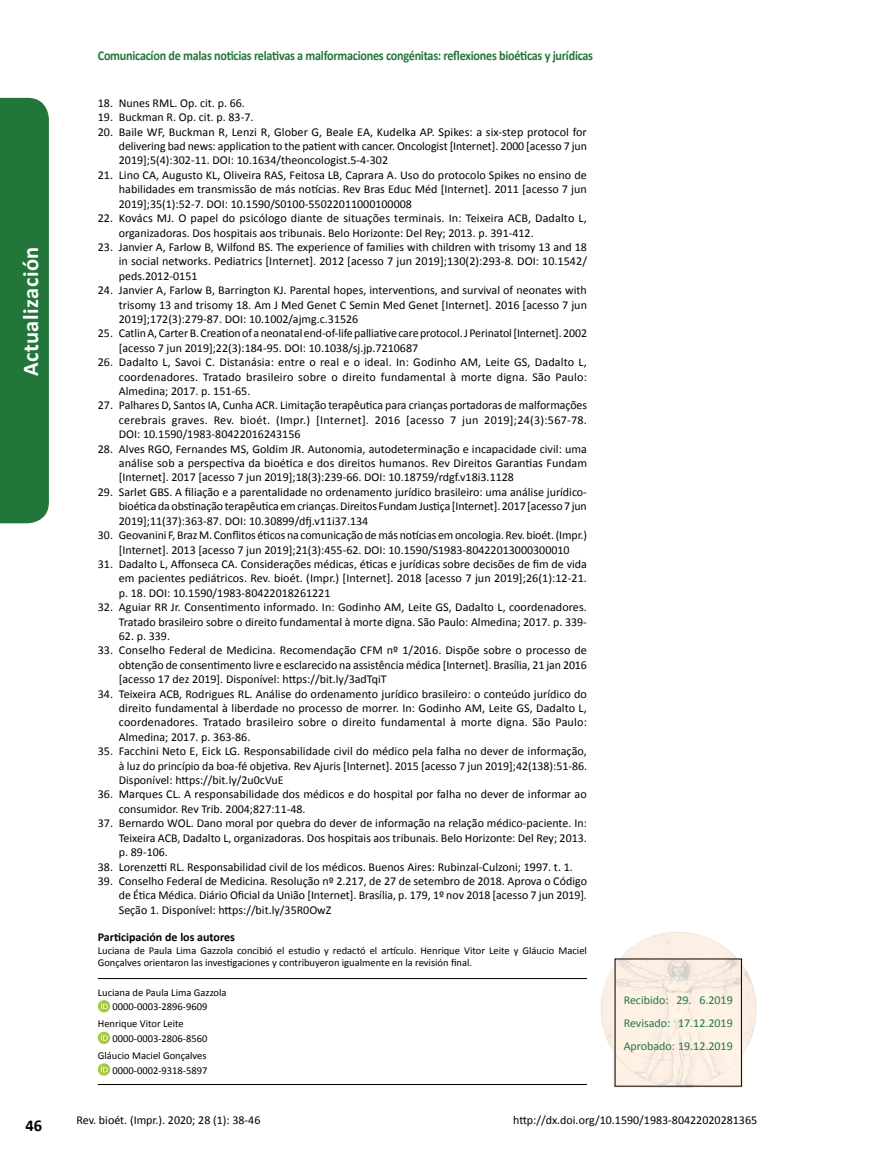
<style>
.page{position:relative;width:872px;height:1170px;background:#fff}
.page>*{position:absolute;margin:0;border:0;box-sizing:border-box;transform-origin:0 0}
.t1{font:700 22.5px "Calibri";letter-spacing:.02em;color:#fff}
.t2{font:700 16.5px "Calibri";color:#000}
.t3{font:700 13.5px "Calibri";letter-spacing:-.02em;color:#237639;scale:.9 1}
.t4{font:12px/14.4px "Calibri";color:#000;text-align:justify}
.t5{font:12px/23px "Calibri";color:#237639;text-align:justify}
.t6{font:700 12px "Calibri";color:#000}
.t7{font:10.5px/14.7px "Calibri";color:#000}
</style>
<div class="page">
<div style="left:0;top:98px;width:49px;height:425px;background:#237639"></div>
<hr style="left:98px;top:978px;width:489px;height:1px;background:#000">
<hr style="left:98px;top:1084px;width:489px;height:1px;background:#000">
<svg style="left:98px;top:1000px;width:12px;height:12px"></svg>
<svg style="left:101px;top:1002px;width:7px;height:6px"></svg>
<svg style="left:98px;top:1031px;width:12px;height:12px"></svg>
<svg style="left:101px;top:1033px;width:7px;height:7px"></svg>
<svg style="left:98px;top:1063px;width:12px;height:12px"></svg>
<svg style="left:101px;top:1065px;width:7px;height:7px"></svg>
<img style="left:600px;top:932px;width:157px;height:154px">
<h1 class="t1" style="left:16px;top:376px;width:131px;rotate:-90deg">Actualización</h1>
<p class="t3" style="left:98px;top:47px;width:552px">Comunicacíon de malas noticias relativas a malformaciones congénitas: reflexiones bioéticas y jurídicas</p>
<p class="t4" style="left:98px;top:96px;width:149px">18. Nunes RML. Op. cit. p. 66.</p>
<p class="t4" style="left:98px;top:110px;width:157px">19. Buckman R. Op. cit. p. 83-7.</p>
<p class="t4" style="left:119px;top:124px;width:469px;text-indent:-21px">20. Baile WF, Buckman R, Lenzi R, Glober G, Beale EA, Kudelka AP. Spikes: a six-step protocol for delivering bad news: application to the patient with cancer. Oncologist [Internet]. 2000 [acesso 7 jun 2019];5(4):302-11. DOI: 10.1634/theoncologist.5-4-302</p>
<p class="t4" style="left:119px;top:168px;width:469px;text-indent:-21px">21. Lino CA, Augusto KL, Oliveira RAS, Feitosa LB, Caprara A. Uso do protocolo Spikes no ensino de habilidades em transmissão de más notícias. Rev Bras Educ Méd [Internet]. 2011 [acesso 7 jun 2019];35(1):52-7. DOI: 10.1590/S0100-55022011000100008</p>
<p class="t4" style="left:119px;top:211px;width:469px;text-indent:-21px">22. Kovács MJ. O papel do psicólogo diante de situações terminais. In: Teixeira ACB, Dadalto L, organizadoras. Dos hospitais aos tribunais. Belo Horizonte: Del Rey; 2013. p. 391-412.</p>
<p class="t4" style="left:119px;top:240px;width:469px;text-indent:-21px">23. Janvier A, Farlow B, Wilfond BS. The experience of families with children with trisomy 13 and 18 in social networks. Pediatrics [Internet]. 2012 [acesso 7 jun 2019];130(2):293-8. DOI: 10.1542/ peds.2012-0151</p>
<p class="t4" style="left:119px;top:283px;width:470px;text-indent:-21px">24. Janvier A, Farlow B, Barrington KJ. Parental hopes, interventions, and survival of neonates with trisomy 13 and trisomy 18. Am J Med Genet C Semin Med Genet [Internet]. 2016 [acesso 7 jun 2019];172(3):279-87. DOI: 10.1002/ajmg.c.31526</p>
<p class="t4" style="left:119px;top:326px;width:470px;text-indent:-21px">25. Catlin A, Carter B. Creation of a neonatal end-of-life palliative care protocol. J Perinatol [Internet]. 2002 [acesso 7 jun 2019];22(3):184-95. DOI: 10.1038/sj.jp.7210687</p>
<p class="t4" style="left:119px;top:355px;width:469px;text-indent:-21px">26. Dadalto L, Savoi C. Distanásia: entre o real e o ideal. In: Godinho AM, Leite GS, Dadalto L, coordenadores. Tratado brasileiro sobre o direito fundamental à morte digna. São Paulo:<br>Almedina; 2017. p. 151-65.</p>
<p class="t4" style="left:119px;top:398px;width:470px;text-indent:-21px">27. Palhares D, Santos IA, Cunha ACR. Limitação terapêutica para crianças portadoras de malformações cerebrais graves. Rev. bioét. (Impr.) [Internet]. 2016 [acesso 7 jun 2019];24(3):567-78.<br>DOI: 10.1590/1983-80422016243156</p>
<p class="t4" style="left:119px;top:441px;width:470px;text-indent:-21px">28. Alves RGO, Fernandes MS, Goldim JR. Autonomia, autodeterminação e incapacidade civil: uma análise sob a perspectiva da bioética e dos direitos humanos. Rev Direitos Garantias Fundam [Internet]. 2017 [acesso 7 jun 2019];18(3):239-66. DOI: 10.18759/rdgf.v18i3.1128</p>
<p class="t4" style="left:119px;top:484px;width:469px;text-indent:-21px">29. Sarlet GBS. A filiação e a parentalidade no ordenamento jurídico brasileiro: uma análise jurídico&shy;bioética da obstinação terapêutica em crianças. Direitos Fundam Justiça [Internet]. 2017 [acesso 7 jun 2019];11(37):363-87. DOI: 10.30899/dfj.v11i37.134</p>
<p class="t4" style="left:98px;top:528px;width:491px;text-align:center">30. Geovanini F, Braz M. Conflitos éticos na comunicação de más notícias em oncologia. Rev. bioét. (Impr.) [Internet]. 2013 [acesso 7 jun 2019];21(3):455-62. DOI: 10.1590/S1983-80422013000300010</p>
<p class="t4" style="left:119px;top:556px;width:470px;text-indent:-21px">31. Dadalto L, Affonseca CA. Considerações médicas, éticas e jurídicas sobre decisões de fim de vida em pacientes pediátricos. Rev. bioét. (Impr.) [Internet]. 2018 [acesso 7 jun 2019];26(1):12-21. p. 18. DOI: 10.1590/1983-80422018261221</p>
<p class="t4" style="left:98px;top:600px;width:490px;text-align:right">32. Aguiar RR Jr. Consentimento informado. In: Godinho AM, Leite GS, Dadalto L, coordenadores.<br>Tratado brasileiro sobre o direito fundamental à morte digna. São Paulo: Almedina; 2017. p. 339-</p>
<p class="t4" style="left:119px;top:628px;width:53px">62. p. 339.</p>
<p class="t4" style="left:119px;top:643px;width:469px;text-indent:-21px">33. Conselho Federal de Medicina. Recomendação CFM nº 1/2016. Dispõe sobre o processo de obtenção de consentimento livre e esclarecido na assistência médica [Internet]. Brasília, 21 jan 2016 [acesso 17 dez 2019]. Disponível: https://bit.ly/3adTqiT</p>
<p class="t4" style="left:119px;top:686px;width:469px;text-indent:-21px">34. Teixeira ACB, Rodrigues RL. Análise do ordenamento jurídico brasileiro: o conteúdo jurídico do direito fundamental à liberdade no processo de morrer. In: Godinho AM, Leite GS, Dadalto L, coordenadores. Tratado brasileiro sobre o direito fundamental à morte digna. São Paulo:<br>Almedina; 2017. p. 363-86.</p>
<p class="t4" style="left:119px;top:744px;width:469px;text-indent:-21px">35. Facchini Neto E, Eick LG. Responsabilidade civil do médico pela falha no dever de informação, à luz do princípio da boa-fé objetiva. Rev Ajuris [Internet]. 2015 [acesso 7 jun 2019];42(138):51-86.<br>Disponível: https://bit.ly/2u0cVuE</p>
<p class="t4" style="left:119px;top:787px;width:469px;text-indent:-21px">36. Marques CL. A responsabilidade dos médicos e do hospital por falha no dever de informar ao consumidor. Rev Trib. 2004;827:11-48.</p>
<p class="t4" style="left:119px;top:816px;width:469px;text-indent:-21px">37. Bernardo WOL. Dano moral por quebra do dever de informação na relação médico-paciente. In:<br>Teixeira ACB, Dadalto L, organizadoras. Dos hospitais aos tribunais. Belo Horizonte: Del Rey; 2013. p. 89-106.</p>
<p class="t4" style="left:98px;top:859px;width:476px">38. Lorenzetti RL. Responsabilidad civil de los médicos. Buenos Aires: Rubinzal-Culzoni; 1997. t. 1.</p>
<p class="t4" style="left:119px;top:873px;width:469px;text-indent:-21px">39. Conselho Federal de Medicina. Resolução nº 2.217, de 27 de setembro de 2018. Aprova o Código de Ética Médica. Diário Oficial da União [Internet]. Brasília, p. 179, 1º nov 2018 [acesso 7 jun 2019].<br>Seção 1. Disponível: https://bit.ly/35R0OwZ</p>
<p class="t6" style="left:98px;top:929px;width:139px">Participación de los autores</p>
<p class="t7" style="left:98px;top:943px;width:490px;line-height:12.6px">Luciana de Paula Lima Gazzola concibió el estudio y redactó el artículo. Henrique Vitor Leite y Gláucio Maciel<br>Gonçalves orientaron las investigaciones y contribuyeron igualmente en la revisión final.</p>
<p class="t7" style="left:98px;top:984px;width:130px;text-align:center">Luciana de Paula Lima Gazzola<br>0000-0003-2896-9609</p>
<p class="t7" style="left:112px;top:1016px;width:96px;text-indent:-15px">Henrique Vitor Leite<br>0000-0003-2806-8560</p>
<p class="t7" style="left:98px;top:1048px;width:111px;text-align:right">Gláucio Maciel Gonçalves<br>0000-0002-9318-5897</p>
<p class="t5" style="left:623px;top:988px;width:111px">Recibido: 29. 6.2019<br>Revisado: 17.12.2019<br>Aprobado: 19.12.2019</p>
<h2 class="t2" style="left:26px;top:1115px;width:18px">46</h2>
<p class="t4" style="left:77px;top:1113px;width:185px">Rev. bioét. (Impr.). 2020; 28 (1): 38-46</p>
<p class="t4" style="left:513px;top:1113px;width:245px">http://dx.doi.org/10.1590/1983-80422020281365</p>
</div>
